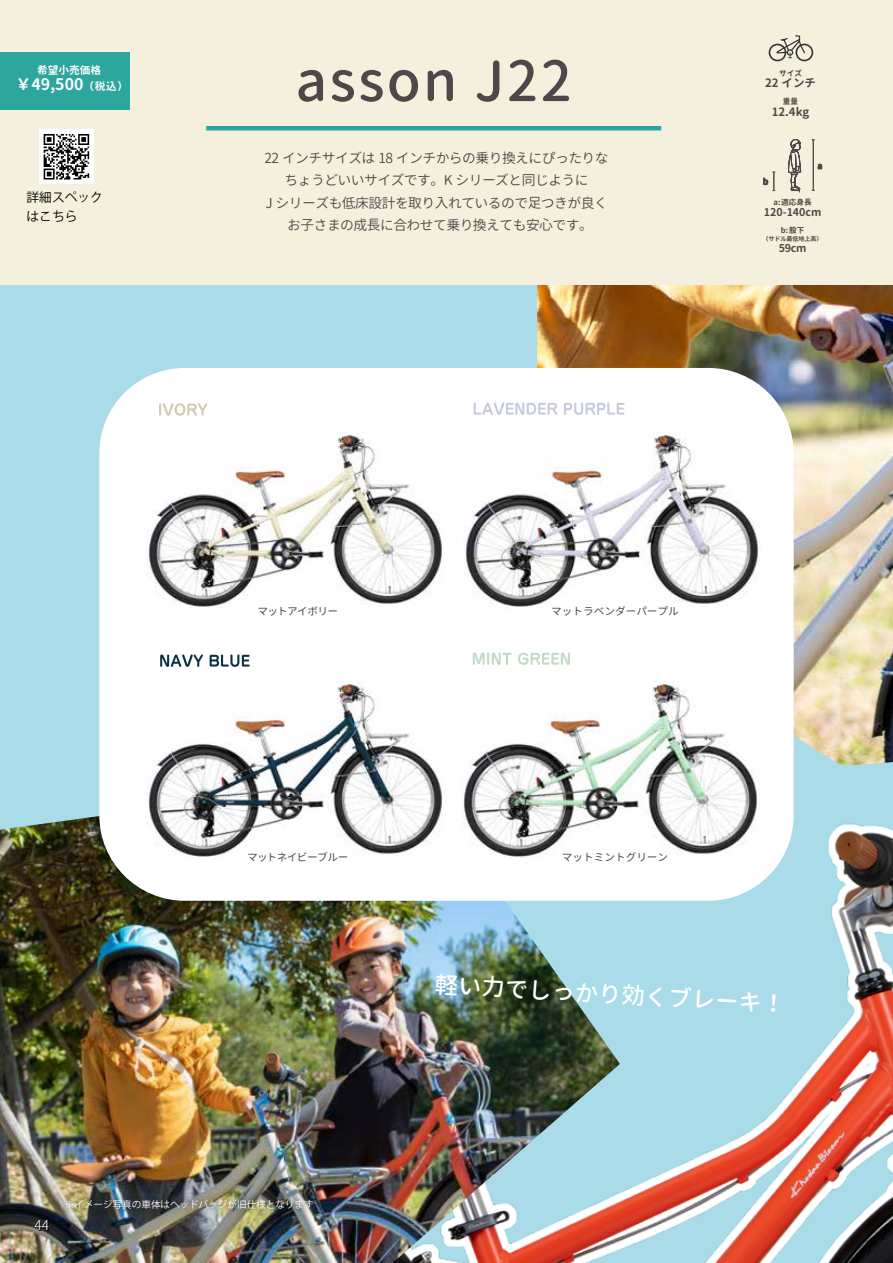
<style>
.page{position:relative;width:893px;height:1263px;background:#fff}
.page>*{position:absolute;margin:0;border:0;box-sizing:border-box;transform-origin:0 0}
.t1{font:500 55.35px "Gen Jyuu Gothic";letter-spacing:.04em;color:#4c4948}
.t2{font:500 23.4px "Gen Jyuu Gothic";color:#fff}
.t3{font:700 15.9px "Gen Jyuu Gothic";color:#fff}
.t4{font:13.8px/22.4px "Gen Jyuu Gothic";letter-spacing:-.04em;color:#4c4948;text-align:center}
.t5{font:300 13.8px "Gen Jyuu Gothic";color:#fff}
.t6{font:12.75px/18.3px "Koz Go Pro";color:#000}
.t7{font:700 11.55px "Gen Jyuu Gothic";color:#4c4948}
.t8{font:700 10.8px "Gen Jyuu Gothic";color:#4c4948}
.t9{font:10.65px "Gen Jyuu Gothic";color:#4c4948}
.t10{font:10.65px "Gen Jyuu Gothic";letter-spacing:-.045em;color:#4c4948}
.t11{font:10.65px "Gen Jyuu Gothic";letter-spacing:-.055em;color:#4c4948}
.t12{font:700 10.65px "Gen Jyuu Gothic";color:#fff}
.t13{font:9.6px "Koz Go Pro";color:#fff}
.t14{font:700 7.65px "Gen Jyuu Gothic";color:#4c4948}
.t15{font:700 6.15px "Gen Jyuu Gothic";letter-spacing:-.02em;color:#4c4948}
.s1{font-size:10.65px}
</style>
<div class="page">
<div style="left:0;top:270px;width:893px;height:993px;background:#a9dbe9"></div>
<img style="left:537px;top:285px;width:356px;height:480px">
<img style="left:620px;top:824px;width:273px;height:439px">
<img style="left:0;top:816px;width:620px;height:447px">
<div style="left:99px;top:368px;width:695px;height:533px;background:#fff;border-radius:85px"></div>
<img style="left:147px;top:682px;width:295px;height:175px">
<img style="left:462px;top:682px;width:295px;height:175px">
<img style="left:464px;top:432px;width:294px;height:175px">
<svg style="left:159px;top:403px;width:48px;height:13px"></svg>
<svg style="left:474px;top:403px;width:83px;height:12px"></svg>
<svg style="left:564px;top:403px;width:60px;height:12px"></svg>
<svg style="left:473px;top:652px;width:39px;height:13px"></svg>
<svg style="left:518px;top:652px;width:52px;height:13px"></svg>
<svg style="left:160px;top:654px;width:43px;height:13px"></svg>
<svg style="left:210px;top:654px;width:40px;height:13px"></svg>
<img style="left:147px;top:432px;width:295px;height:176px">
<div style="left:0;top:0;width:893px;height:285px;background:#f5f0de"></div>
<hr style="left:206px;top:126px;width:455px;height:4px;background:#2da69d">
<svg style="left:769px;top:35px;width:44px;height:26px"></svg>
<svg style="left:817px;top:164px;width:5px;height:6px"></svg>
<svg style="left:788px;top:139px;width:13px;height:54px"></svg>
<hr style="left:813px;top:139px;width:1px;height:52px;background:#595757">
<svg style="left:763px;top:172px;width:12px;height:19px"></svg>
<div style="left:0;top:53px;width:130px;height:57px;background:#2da69d"></div>
<div style="left:39px;top:130px;width:55px;height:54px;background:#fff"></div>
<svg style="left:44px;top:134px;width:45px;height:46px"></svg>
<div style="left:57px;top:1190px;width:264px;height:28px;background:#000;opacity:.75"></div>
<p class="t12" style="left:37px;top:62px;width:65px">希望小売価格</p>
<p class="t3" style="left:15px;top:73px;width:114px">￥49,500<span class="s1">（税込）</span></p>
<p class="t6" style="left:27px;top:189px;width:78px">詳細スペックはこちら</p>
<h1 class="t1" style="left:295px;top:41px;width:278px">asson J22</h1>
<p class="t4" style="left:265px;top:146px;width:346px">22 インチサイズは 18 インチからの乗り換えにぴったりなちょうどいいサイズです。K シリーズと同じように<br>J シリーズも低床設計を取り入れているので足つきが良くお子さまの成長に合わせて乗り換えても安心です。</p>
<p class="t14" style="left:779px;top:67px;width:24px">サイズ</p>
<p class="t7" style="left:765px;top:75px;width:52px">22 インチ</p>
<p class="t14" style="left:783px;top:96px;width:17px">重量</p>
<p class="t7" style="left:772px;top:103px;width:39px">12.4kg</p>
<p class="t14" style="left:774px;top:197px;width:40px">a:適応身長</p>
<p class="t8" style="left:764px;top:204px;width:59px">120-140cm</p>
<p class="t14" style="left:781px;top:225px;width:25px">b:股下</p>
<p class="t15" style="left:763px;top:234px;width:62px">（サドル最低地上高）</p>
<p class="t8" style="left:779px;top:240px;width:29px">59cm</p>
<p class="t11" style="left:257px;top:604px;width:82px">マットアイボリー</p>
<p class="t9" style="left:551px;top:604px;width:129px">マットラベンダーパープル</p>
<p class="t10" style="left:247px;top:849px;width:103px">マットネイビーブルー</p>
<p class="t9" style="left:562px;top:849px;width:108px">マットミントグリーン</p>
<h2 class="t2" style="left:436px;top:968px;width:352px;rotate:3deg">軽い力でしっかり効くブレーキ！</h2>
<p class="t5" style="left:34px;top:1215px;width:16px">44</p>
<p class="t13" style="left:65px;top:1198px;width:250px">※イメージ写真の車体はヘッドバッジが旧仕様となります</p>
</div>
